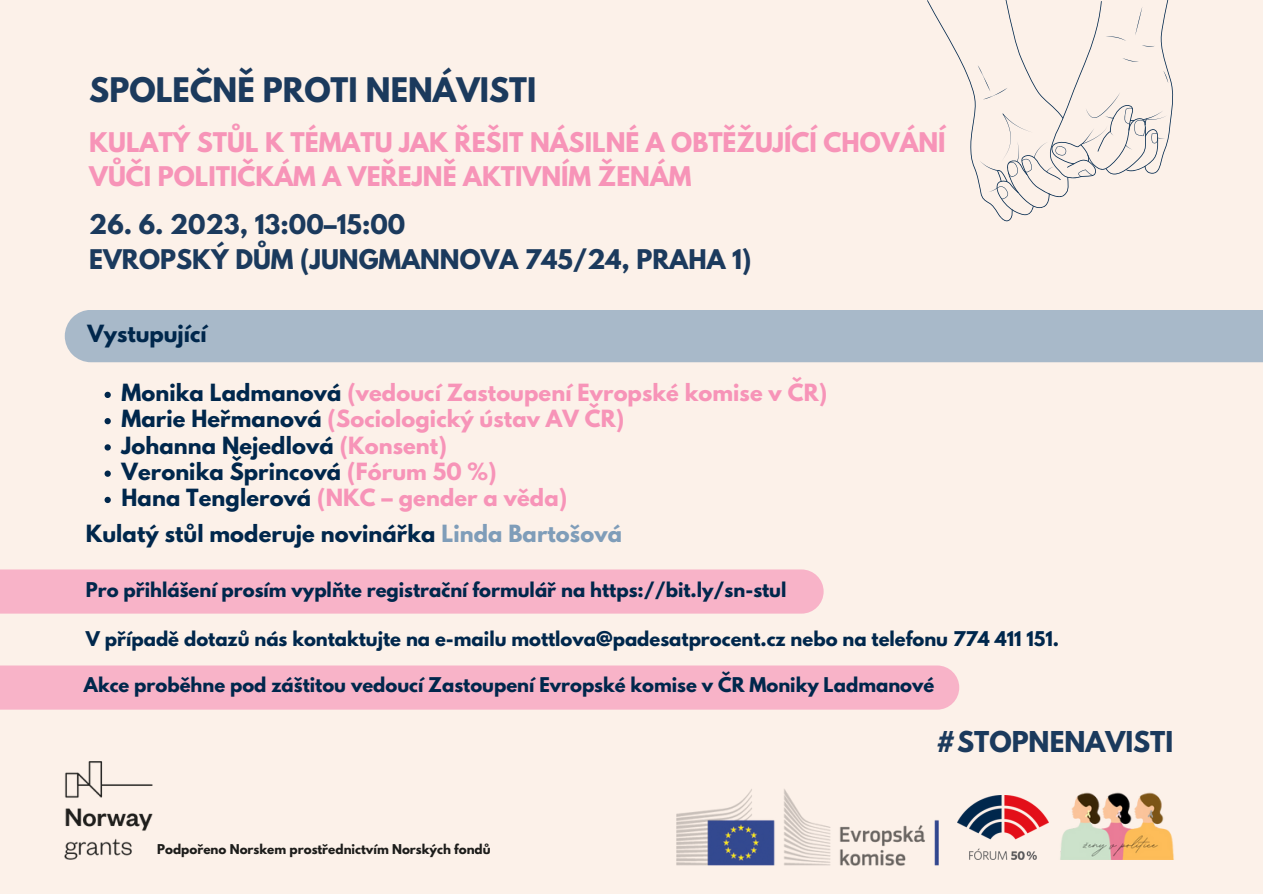
<style>
.page{position:relative;width:1263px;height:894px;background:#fff}
.page>*{position:absolute;margin:0;border:0;box-sizing:border-box;transform-origin:0 0}
.t1{font:700 30px "League Spartan";color:#1b3a5d}
.t2{font:700 25.5px "League Spartan";color:#1b3a5d}
.t3{font:700 24px/34.8px "League Spartan";color:#f794b8}
.t4{font:700 24px "League Spartan";color:#1b3a5d}
.t5{font:700 21px "League Spartan";letter-spacing:.005em;color:#f794b8}
.t6{font:700 21px "League Spartan";letter-spacing:.005em;color:#00274c}
.t7{font:700 18px "League Spartan";color:#00274c}
.t8{font:700 12px "League Spartan";color:#1d1d1b}
.s1{color:#00274c}
.s2{color:#f794b8}
.s3{color:#7f9db9}
</style>
<div class="page">
<div style="left:0;top:0;width:1263px;height:893px;background:#fcf1e9"></div>
<img style="left:65px;top:761px;width:87px;height:98px">
<img style="left:958px;top:795px;width:75px;height:63px">
<div style="left:65px;top:310px;width:1198px;height:52px;background:#a8b9c9"></div>
<div style="left:0;top:569px;width:824px;height:44px;background:#f8b3c8"></div>
<img style="left:1033px;top:792px;width:141px;height:67px">
<svg style="left:927px;top:0;width:246px;height:221px"></svg>
<img style="left:677px;top:789px;width:262px;height:75px">
<svg style="left:105px;top:391px;width:6px;height:7px"></svg>
<svg style="left:105px;top:418px;width:6px;height:6px"></svg>
<svg style="left:105px;top:444px;width:6px;height:6px"></svg>
<svg style="left:105px;top:470px;width:6px;height:6px"></svg>
<svg style="left:105px;top:496px;width:6px;height:7px"></svg>
<div style="left:0;top:665px;width:959px;height:44px;background:#f8b3c8"></div>
<p class="t1" style="left:89px;top:75px;width:449px">SPOLEČNĚ PROTI NENÁVISTI</p>
<p class="t3" style="left:89px;top:127px;width:858px">KULATÝ STŮL K TÉMATU JAK ŘEŠIT NÁSILNÉ A OBTĚŽUJÍCÍ CHOVÁNÍ<br>VŮČI POLITIČKÁM A VEŘEJNĚ AKTIVNÍM ŽENÁM</p>
<p class="t4" style="left:89px;top:212px;width:317px">26. 6. 2023, 13:00–15:00</p>
<p class="t4" style="left:89px;top:247px;width:664px">EVROPSKÝ DŮM (JUNGMANNOVA 745/24, PRAHA 1)</p>
<p class="t6" style="left:87px;top:322px;width:121px">Vystupující</p>
<p class="t5" style="left:121px;top:382px;width:707px"><span class="s1">Monika Ladmanová</span> (vedoucí Zastoupení Evropské komise v ČR)</p>
<p class="t5" style="left:121px;top:408px;width:504px"><span class="s1">Marie Heřmanová</span> (Sociologický ústav AV ČR)</p>
<p class="t6" style="left:121px;top:434px;width:327px">Johanna Nejedlová <span class="s2">(Konsent)</span></p>
<p class="t6" style="left:121px;top:461px;width:377px">Veronika Šprincová <span class="s2">(Fórum 50 %)</span></p>
<p class="t5" style="left:121px;top:487px;width:447px"><span class="s1">Hana Tenglerová</span> (NKC – gender a věda)</p>
<p class="t6" style="left:86px;top:522px;width:538px">Kulatý stůl moderuje novinářka <span class="s3">Linda Bartošová</span></p>
<p class="t7" style="left:86px;top:580px;width:702px">Pro přihlášení prosím vyplňte registrační formulář na https://bit.ly/sn-stul</p>
<p class="t7" style="left:86px;top:629px;width:975px">V případě dotazů nás kontaktujte na e-mailu mottlova@padesatprocent.cz nebo na telefonu 774 411 151.</p>
<p class="t7" style="left:84px;top:675px;width:852px">Akce proběhne pod záštitou vedoucí Zastoupení Evropské komise v ČR Moniky Ladmanové</p>
<p class="t8" style="left:157px;top:843px;width:335px">Podpořeno Norskem prostřednictvím Norských fondů</p>
<p class="t2" style="left:936px;top:729px;width:239px">#STOPNENAVISTI</p>
</div>
